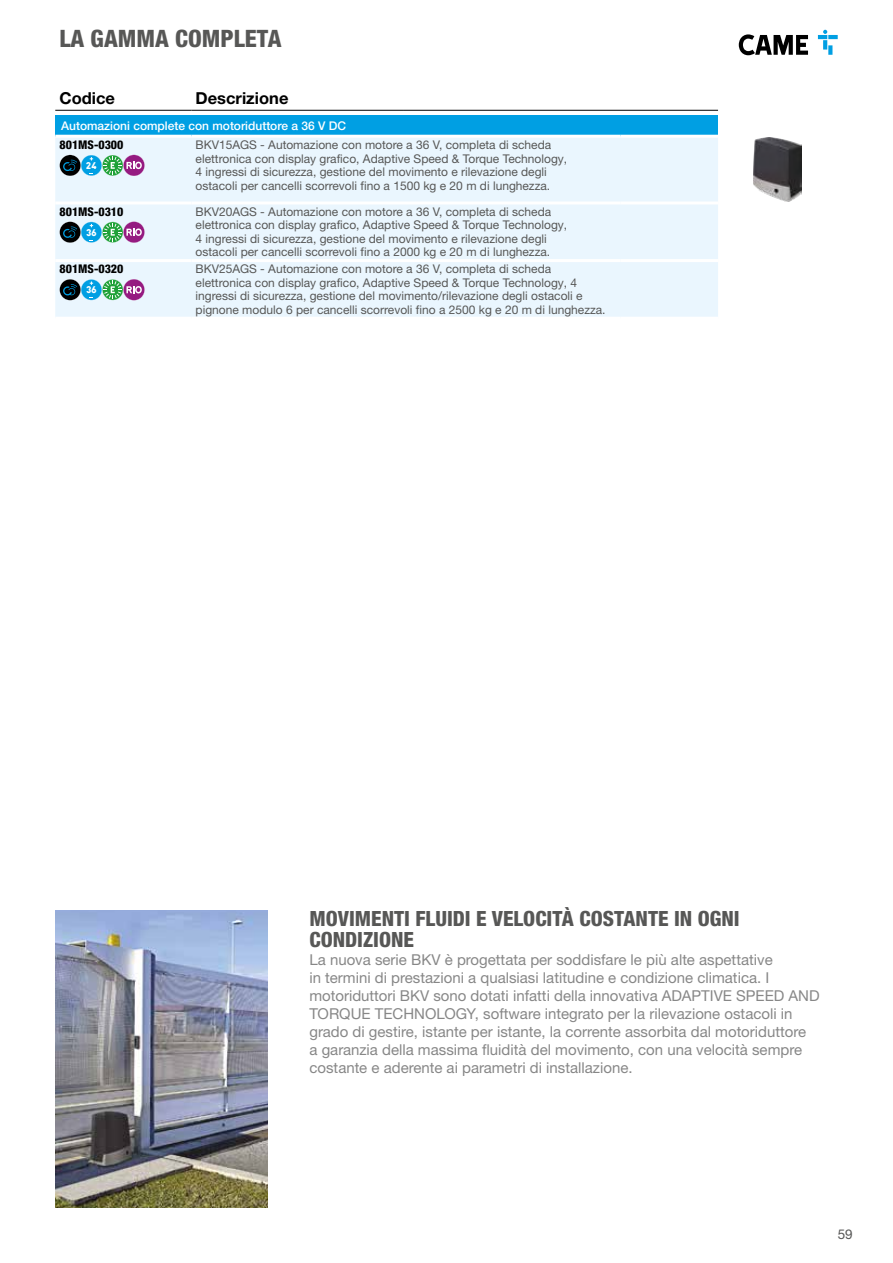
<style>
.page{position:relative;width:893px;height:1263px;background:#fff}
.page>*{position:absolute;margin:0;border:0;box-sizing:border-box;transform-origin:0 0}
.t1{font:800 condensed 24px "Helvetica Neue LTW1 G";color:#575756}
.t2{font:800 condensed 21px/21px "Helvetica Neue LTW1 G";color:#575756}
.t3{font:700 16.5px "Helvetica Neue LTW1 G";color:#000}
.t4{font:15px/18px "Helvetica Neue LTW1 G";color:#878787}
.t5{font:13.5px "Helvetica Neue LTW1 G";color:#575756}
.t6{font:12px/13.5px "Helvetica Neue LTW1 G";color:#575756}
.t7{font:500 12px "Helvetica Neue LTW1 G";color:#fff}
.t8{font:800 condensed 12px "Helvetica Neue LTW1 G";color:#000}
.t9{font:11.25px "Came Type";color:#fff}
</style>
<div class="page">
<svg style="left:739px;top:34px;width:69px;height:21px"></svg>
<svg style="left:828px;top:35px;width:10px;height:4px"></svg>
<svg style="left:823px;top:40px;width:4px;height:10px"></svg>
<svg style="left:828px;top:45px;width:4px;height:10px"></svg>
<svg style="left:818px;top:30px;width:9px;height:9px"></svg>
<hr style="left:55px;top:110px;width:136px;height:1px;background:#000">
<hr style="left:191px;top:110px;width:213px;height:1px;background:#000">
<hr style="left:404px;top:110px;width:314px;height:1px;background:#000">
<div style="left:55px;top:115px;width:663px;height:21px;background:#009fe3"></div>
<div style="left:55px;top:138px;width:663px;height:179px;background:#eaf6fe"></div>
<hr style="left:55px;top:135px;width:136px;height:3px;background:#fff">
<hr style="left:191px;top:135px;width:429px;height:3px;background:#fff">
<hr style="left:620px;top:135px;width:98px;height:3px;background:#fff">
<hr style="left:55px;top:201px;width:136px;height:3px;background:#fff">
<hr style="left:191px;top:201px;width:429px;height:3px;background:#fff">
<hr style="left:620px;top:201px;width:98px;height:3px;background:#fff">
<hr style="left:55px;top:259px;width:136px;height:3px;background:#fff">
<hr style="left:191px;top:259px;width:429px;height:3px;background:#fff">
<hr style="left:620px;top:259px;width:98px;height:3px;background:#fff">
<svg style="left:60px;top:155px;width:85px;height:21px;background:#6b8e9e"></svg>
<img style="left:754px;top:138px;width:47px;height:63px">
<svg style="left:60px;top:222px;width:85px;height:21px;background:#6b8e9e"></svg>
<svg style="left:60px;top:279px;width:85px;height:21px;background:#6b8e9e"></svg>
<img style="left:56px;top:911px;width:211px;height:296px">
<h1 class="t1" style="left:60px;top:24px;width:224px">LA GAMMA COMPLETA</h1>
<h3 class="t3" style="left:60px;top:88px;width:57px">Codice</h3>
<h3 class="t3" style="left:196px;top:88px;width:94px">Descrizione</h3>
<p class="t7" style="left:61px;top:118px;width:286px">Automazioni complete con motoriduttore a 36 V DC</p>
<p class="t8" style="left:60px;top:137px;width:65px">801MS-0300</p>
<p class="t9" style="left:86px;top:159px;width:12px">24</p>
<p class="t6" style="left:196px;top:138px;width:373px">BKV15AGS - Automazione con motore a 36 V, completa di scheda elettronica con display grafico, Adaptive Speed &amp; Torque Technology, 4 ingressi di sicurezza, gestione del movimento e rilevazione degli ostacoli per cancelli scorrevoli fino a 1500 kg e 20 m di lunghezza.</p>
<p class="t8" style="left:60px;top:204px;width:65px">801MS-0310</p>
<p class="t9" style="left:86px;top:226px;width:12px">36</p>
<p class="t8" style="left:60px;top:262px;width:65px">801MS-0320</p>
<p class="t9" style="left:86px;top:284px;width:12px">36</p>
<p class="t6" style="left:196px;top:205px;width:373px">BKV20AGS - Automazione con motore a 36 V, completa di scheda elettronica con display grafico, Adaptive Speed &amp; Torque Technology, 4 ingressi di sicurezza, gestione del movimento e rilevazione degli ostacoli per cancelli scorrevoli fino a 2000 kg e 20 m di lunghezza.</p>
<p class="t6" style="left:196px;top:262px;width:412px">BKV25AGS - Automazione con motore a 36 V, completa di scheda elettronica con display grafico, Adaptive Speed &amp; Torque Technology, 4 ingressi di sicurezza, gestione del movimento/rilevazione degli ostacoli e pignone modulo 6 per cancelli scorrevoli fino a 2500 kg e 20 m di lunghezza.</p>
<h2 class="t2" style="left:309px;top:907px;width:432px">MOVIMENTI FLUIDI E VELOCITÀ COSTANTE IN OGNI<br>CONDIZIONE</h2>
<p class="t4" style="left:309px;top:950px;width:512px">La nuova serie BKV è progettata per soddisfare le più alte aspettative<br>in termini di prestazioni a qualsiasi latitudine e condizione climatica. I motoriduttori BKV sono dotati infatti della innovativa ADAPTIVE SPEED AND TORQUE TECHNOLOGY, software integrato per la rilevazione ostacoli in grado di gestire, istante per istante, la corrente assorbita dal motoriduttore<br>a garanzia della massima fluidità del movimento, con una velocità sempre costante e aderente ai parametri di installazione.</p>
<p class="t5" style="left:838px;top:1225px;width:17px">59</p>
</div>
